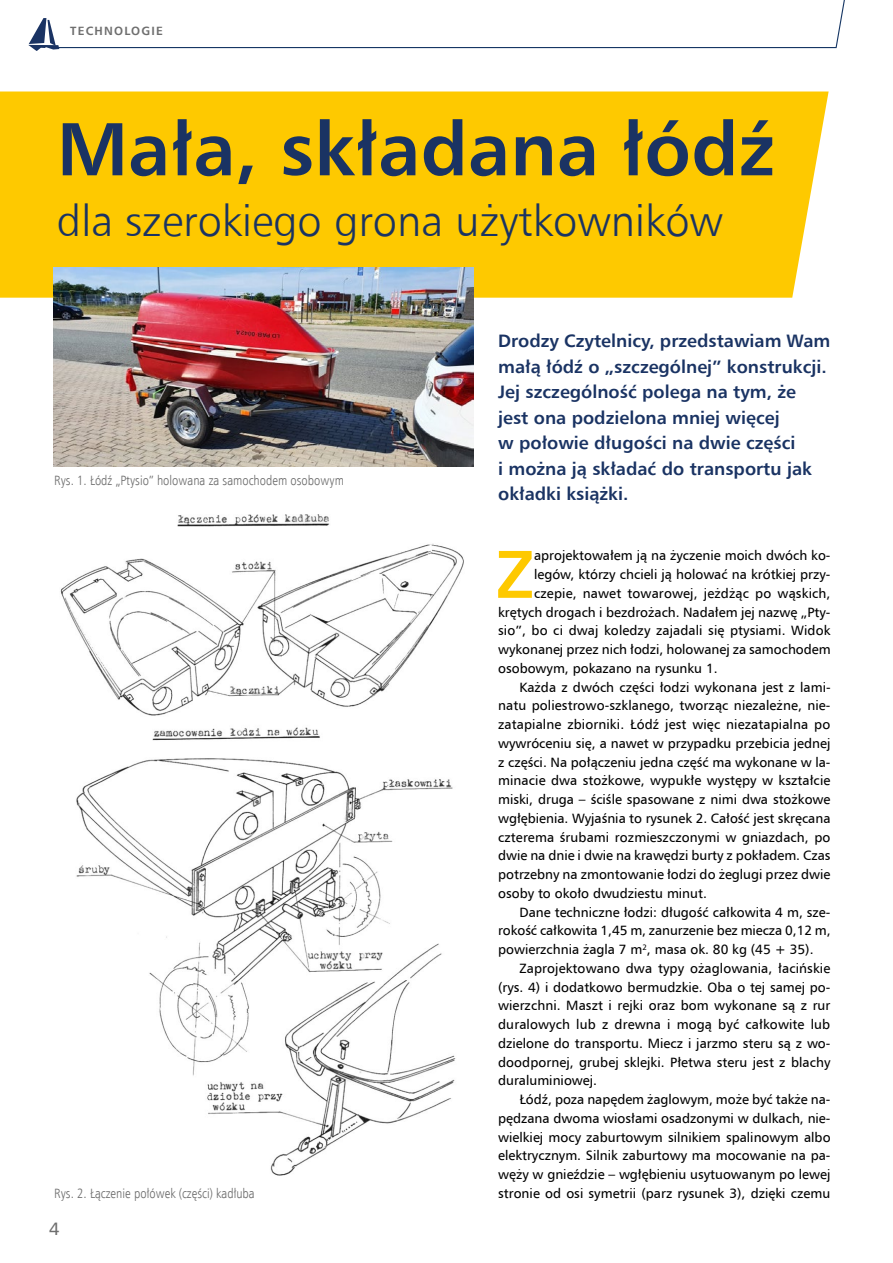
<style>
.page{position:relative;width:893px;height:1263px;background:#fff}
.page>*{position:absolute;margin:0;border:0;box-sizing:border-box;transform-origin:0 0}
.t1{font:700 75px "Humnst 777 EU";color:#1a3363}
.t2{font:700 67.5px "Humnst 777 EU";color:#fec900}
.t3{font:43.5px "Humnst 777 Lt EU";color:#1a3363}
.t4{font:700 18px/25.5px "Humnst 777 EU";color:#1a3363}
.t5{font:18px "Humnst 777 EU";color:#6e6e6e}
.t6{font:13.5px "Humnst 777 EU";color:#000}
.t7{font:13.5px "Humnst 777 Lt Cn EU";color:#6e6e6e}
.t8{font:700 12px "Humnst 777 EU";letter-spacing:.1em;color:#6e6e6e}
</style>
<div class="page">
<div style="left:0;top:91px;width:829px;height:207px;background:#fec900"></div>
<img style="left:54px;top:267px;width:419px;height:199px">
<img style="left:60px;top:514px;width:404px;height:662px">
<svg style="left:28px;top:0;width:817px;height:51px"></svg>
<p class="t8" style="left:70px;top:24px;width:94px">TECHNOLOGIE</p>
<h1 class="t1" style="left:57px;top:102px;width:719px">Mała, składana łódź</h1>
<h3 class="t3" style="left:57px;top:194px;width:668px">dla szerokiego grona użytkowników</h3>
<p class="t7" style="left:54px;top:472px;width:291px">Rys. 1. Łódź „Ptysio” holowana za samochodem osobowym</p>
<p class="t7" style="left:54px;top:1185px;width:202px">Rys. 2. Łączenie połówek (części) kadłuba</p>
<h3 class="t5" style="left:49px;top:1218px;width:12px">4</h3>
<h3 class="t4" style="left:498px;top:328px;width:334px">Drodzy Czytelnicy, przedstawiam Wam małą łódź o „szczególnej” konstrukcji.<br>Jej szczególność polega na tym, że jest ona podzielona mniej więcej<br>w połowie długości na dwie części<br>i można ją składać do transportu jak okładki książki.</h3>
<h2 class="t2" style="left:496px;top:532px;width:40px">Z</h2>
<p class="t6" style="left:534px;top:547px;width:298px">aprojektowałem ją na życzenie moich dwóch ko-</p>
<p class="t6" style="left:534px;top:566px;width:298px">legów, którzy chcieli ją holować na krótkiej przy-</p>
<p class="t6" style="left:534px;top:585px;width:298px">czepie, nawet towarowej, jeżdżąc po wąskich,</p>
<p class="t6" style="left:498px;top:603px;width:334px">krętych drogach i bezdrożach. Nadałem jej nazwę „Pty-</p>
<p class="t6" style="left:498px;top:622px;width:334px">sio”, bo ci dwaj koledzy zajadali się ptysiami. Widok</p>
<p class="t6" style="left:498px;top:641px;width:334px">wykonanej przez nich łodzi, holowanej za samochodem</p>
<p class="t6" style="left:498px;top:660px;width:221px">osobowym, pokazano na rysunku 1.</p>
<p class="t6" style="left:519px;top:678px;width:313px">Każda z dwóch części łodzi wykonana jest z lami-</p>
<p class="t6" style="left:498px;top:697px;width:334px">natu poliestrowo-szklanego, tworząc niezależne, nie-</p>
<p class="t6" style="left:498px;top:716px;width:334px">zatapialne zbiorniki. Łódź jest więc niezatapialna po</p>
<p class="t6" style="left:498px;top:735px;width:334px">wywróceniu się, a nawet w przypadku przebicia jednej</p>
<p class="t6" style="left:498px;top:753px;width:334px">z części. Na połączeniu jedna część ma wykonane w la-</p>
<p class="t6" style="left:498px;top:772px;width:334px">minacie dwa stożkowe, wypukłe występy w kształcie</p>
<p class="t6" style="left:498px;top:791px;width:334px">miski, druga – ściśle spasowane z nimi dwa stożkowe</p>
<p class="t6" style="left:498px;top:810px;width:334px">wgłębienia. Wyjaśnia to rysunek 2. Całość jest skręcana</p>
<p class="t6" style="left:498px;top:828px;width:334px">czterema śrubami rozmieszczonymi w gniazdach, po</p>
<p class="t6" style="left:498px;top:847px;width:334px">dwie na dnie i dwie na krawędzi burty z pokładem. Czas</p>
<p class="t6" style="left:498px;top:866px;width:334px">potrzebny na zmontowanie łodzi do żeglugi przez dwie</p>
<p class="t6" style="left:498px;top:885px;width:210px">osoby to około dwudziestu minut.</p>
<p class="t6" style="left:519px;top:903px;width:313px">Dane techniczne łodzi: długość całkowita 4 m, sze-</p>
<p class="t6" style="left:498px;top:922px;width:334px">rokość całkowita 1,45 m, zanurzenie bez miecza 0,12 m,</p>
<p class="t6" style="left:498px;top:941px;width:317px">powierzchnia żagla 7 m<sup>2</sup>, masa ok. 80 kg (45 + 35).</p>
<p class="t6" style="left:519px;top:960px;width:312px">Zaprojektowano dwa typy ożaglowania, łacińskie</p>
<p class="t6" style="left:498px;top:978px;width:334px">(rys. 4) i dodatkowo bermudzkie. Oba o tej samej po-</p>
<p class="t6" style="left:498px;top:997px;width:334px">wierzchni. Maszt i rejki oraz bom wykonane są z rur</p>
<p class="t6" style="left:498px;top:1016px;width:334px">duralowych lub z drewna i mogą być całkowite lub</p>
<p class="t6" style="left:498px;top:1035px;width:334px">dzielone do transportu. Miecz i jarzmo steru są z wo-</p>
<p class="t6" style="left:498px;top:1053px;width:334px">doodpornej, grubej sklejki. Płetwa steru jest z blachy</p>
<p class="t6" style="left:498px;top:1072px;width:100px">duraluminiowej.</p>
<p class="t6" style="left:519px;top:1091px;width:312px">Łódź, poza napędem żaglowym, może być także na-</p>
<p class="t6" style="left:498px;top:1110px;width:334px">pędzana dwoma wiosłami osadzonymi w dulkach, nie-</p>
<p class="t6" style="left:498px;top:1128px;width:334px">wielkiej mocy zaburtowym silnikiem spalinowym albo</p>
<p class="t6" style="left:498px;top:1147px;width:334px">elektrycznym. Silnik zaburtowy ma mocowanie na pa-</p>
<p class="t6" style="left:498px;top:1166px;width:334px">węży w gnieździe – wgłębieniu usytuowanym po lewej</p>
<p class="t6" style="left:498px;top:1185px;width:334px">stronie od osi symetrii (parz rysunek 3), dzięki czemu</p>
</div>
